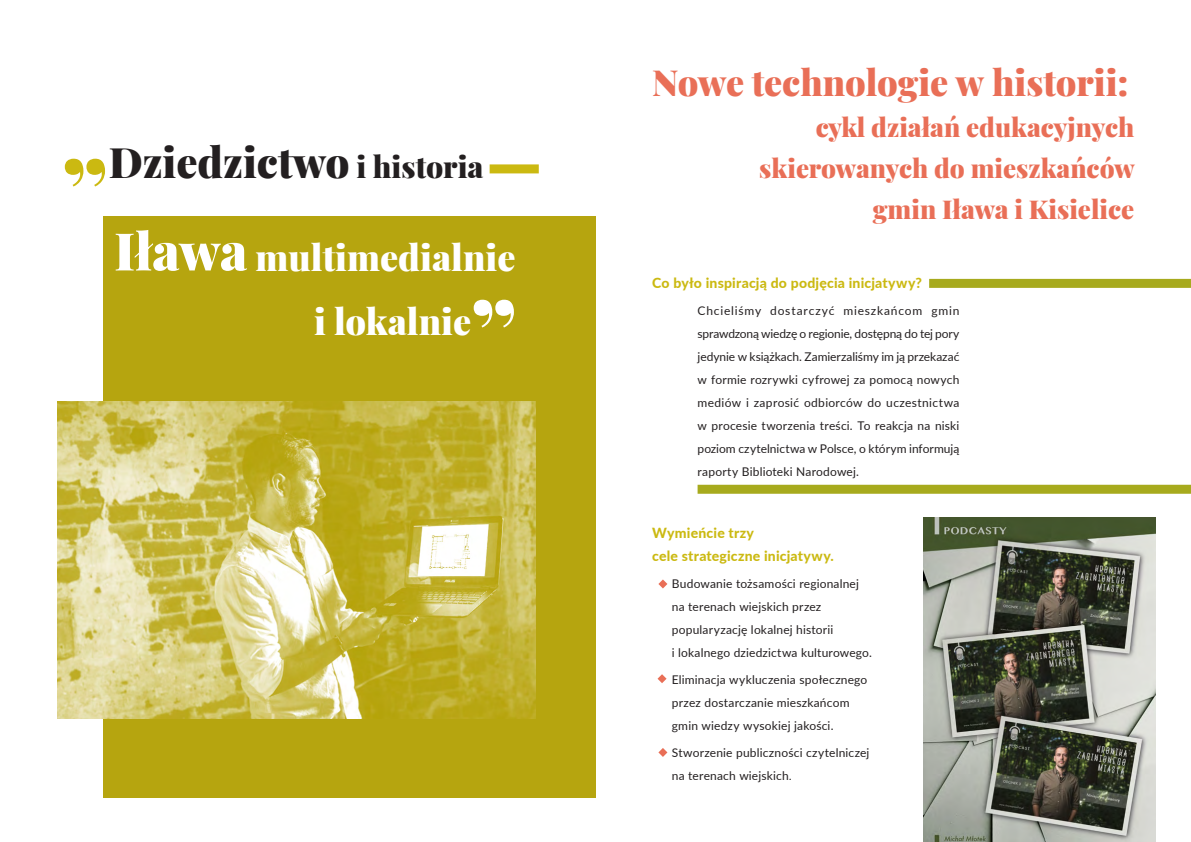
<style>
.page{position:relative;width:1191px;height:842px;background:#fff}
.page>*{position:absolute;margin:0;border:0;box-sizing:border-box;transform-origin:0 0}
.t1{font:900 94px "Playfair Display";color:#cbb911}
.t2{font:900 94px "Playfair Display";color:#fff}
.t3{font:900 42px "Playfair Display";color:#231f20}
.t4{font:900 36px/64px "Playfair Display";color:#fff}
.t5{font:900 36px "Playfair Display";color:#e96f57}
.t6{font:900 26px/41px "Playfair Display";color:#e96f57;text-align:right}
.t7{font:800 14px/23px "Lato";letter-spacing:.015em;color:#cbb911}
.t8{font:12px/23px "Lato";letter-spacing:.015em;color:#231f20}
.s1{font-size:30px}
.s2{font-size:52px}
.s3{font-family:"Roboto"}
</style>
<div class="page">
<div style="left:103px;top:216px;width:492px;height:581px;background:#b6a50f"></div>
<div style="left:489px;top:164px;width:50px;height:9px;background:#cbb911"></div>
<img style="left:923px;top:518px;width:232px;height:324px">
<img style="left:57px;top:401px;width:478px;height:318px">
<div style="left:929px;top:279px;width:262px;height:9px;background:#a7aa1d"></div>
<div style="left:697px;top:485px;width:494px;height:9px;background:#a7aa1d"></div>
<svg style="left:658px;top:579px;width:9px;height:9px"></svg>
<svg style="left:657px;top:674px;width:9px;height:9px"></svg>
<svg style="left:658px;top:748px;width:9px;height:9px"></svg>
<h2 class="t3" style="left:109px;top:129px;width:376px">Dziedzictwo <span class="s1">i historia</span></h2>
<h1 class="t1" style="left:61px;top:64px;width:49px">„</h1>
<h3 class="t4" style="left:314px;top:222px;width:203px;text-indent:-200px"><span class="s2">Iława</span> multimedialnie i lokalnie</h3>
<h1 class="t2" style="left:471px;top:258px;width:47px">”</h1>
<h3 class="t5" style="left:652px;top:54px;width:478px">Nowe technologie w historii:</h3>
<h3 class="t6" style="left:759px;top:104px;width:377px">cykl działań edukacyjnych skierowanych do mieszkańców gmin Iława i Kisielice</h3>
<p class="t7" style="left:652px;top:270px;width:271px">Co było inspiracją do podjęcia inicjatywy?</p>
<p class="t8" style="left:697px;top:298px;width:263px;text-align:justify">Chcieliśmy dostarczyć mieszkańcom gmin sprawdzoną wiedzę o regionie, dostępną do tej pory jedynie w książkach. Zamierzaliśmy im ją przekazać w formie rozrywki cyfrowej za pomocą nowych mediów i zaprosić odbiorców do uczestnictwa w procesie tworzenia treści. To reakcja na niski poziom czytelnictwa w Polsce, o którym informują raporty Biblioteki Narodowej.</p>
<p class="t7" style="left:652px;top:520px;width:183px">Wymieńcie trzy<br>cele strategiczne inicjatywy.</p>
<p class="t8" style="left:672px;top:571px;width:201px">Budowanie tożsamości regionalnej na terenach wiejskich przez popularyzację lokalnej historii<br>i lokalnego dziedzictwa kulturowego.</p>
<p class="t8" style="left:672px;top:667px;width:197px">Eliminacja wykluczenia społecznego przez dostarczanie mieszkańcom gmin wiedzy wysokiej jakości.</p>
<p class="t8" style="left:672px;top:740px;width:199px">Stworzenie publiczności czytelniczej na terenach wiejskich<span class="s3">.</span></p>
</div>
